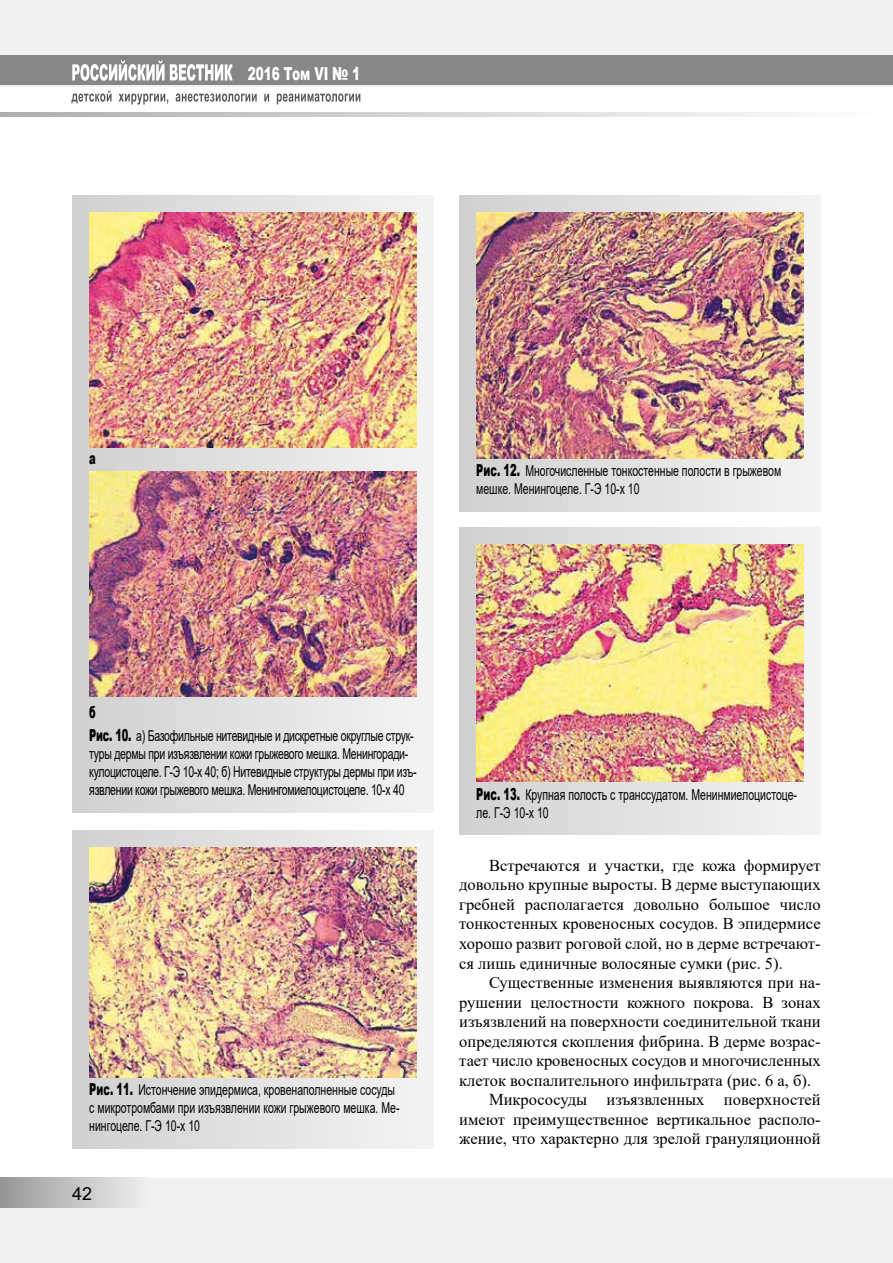
<style>
.page{position:relative;width:893px;height:1263px;background:#fff}
.page>*{position:absolute;margin:0;border:0;box-sizing:border-box;transform-origin:0 0}
.t1{font:900 18px "Arial";letter-spacing:-.005em;color:#fff;scale:.67 1}
.t2{font:18px "Arial";color:#000}
.t3{font:16.5px/19.5px "Times New Roman";color:#000;text-align:justify}
.t4{font:900 16.5px "Arial";color:#000;scale:.6 1}
.t5{font:15px/18px "Arial";letter-spacing:-.015em;color:#000;scale:.7 1}
.s1{font-weight:900;font-size:16.5px}
</style>
<div class="page">
<div style="left:0;top:0;width:893px;height:87px;background:#f0f0f0"></div>
<div style="left:0;top:1178px;width:893px;height:85px;background:#f0f0f0"></div>
<div style="left:0;top:55px;width:893px;height:30px;background:#878787"></div>
<div style="left:0;top:1178px;width:149px;height:30px;background:linear-gradient(to right,#979696,#f1f1f1)"></div>
<svg style="left:0;top:113px;width:775px;height:4px;background:#d1d1d1"></svg>
<svg style="left:71px;top:91px;width:289px;height:14px"></svg>
<svg style="left:72px;top:60px;width:161px;height:21px"></svg>
<div style="left:72px;top:830px;width:362px;height:318px;background:linear-gradient(to right,#d0d0d0,#f4f4f4)"></div>
<img style="left:89px;top:847px;width:328px;height:230px">
<div style="left:72px;top:196px;width:362px;height:616px;background:linear-gradient(to right,#d0cfce,#f3f1f1)"></div>
<img style="left:89px;top:213px;width:328px;height:235px">
<img style="left:89px;top:472px;width:328px;height:224px">
<svg style="left:459px;top:196px;width:362px;height:315px"></svg>
<img style="left:476px;top:213px;width:328px;height:245px">
<div style="left:459px;top:527px;width:362px;height:308px;background:linear-gradient(to right,#d0d0d0,#f4f4f4)"></div>
<img style="left:476px;top:544px;width:328px;height:238px">
<p class="t1" style="left:248px;top:61px;width:170px">2016 Том VI № 1</p>
<p class="t4" style="left:89px;top:446px;width:13px">а</p>
<p class="t5" style="left:476px;top:462px;width:437px"><span class="s1">Рис. 12.</span> Многочисленные тонкостенные полости в грыжевом мешке. Менингоцеле. Г-Э 10‑х 10</p>
<p class="t4" style="left:89px;top:700px;width:13px">б</p>
<p class="t5" style="left:89px;top:726px;width:469px"><span class="s1">Рис. 10.</span> а) Базофильные нитевидные и дискретные округлые струк&shy;туры дермы при изъязвлении кожи грыжевого мешка. Менингоради&shy;кулоцистоцеле. Г-Э 10‑х 40; б) Нитевидные структуры дермы при изъ&shy;язвлении кожи грыжевого мешка. Менингомиелоцистоцеле. 10‑х 40</p>
<p class="t5" style="left:89px;top:1081px;width:445px"><span class="s1">Рис. 11.</span> Истончение эпидермиса, кровенаполненные сосуды с микротромбами при изъязвлении кожи грыжевого мешка. Ме&shy;нингоцеле. Г-Э 10‑х 10</p>
<p class="t2" style="left:72px;top:1181px;width:22px">42</p>
<p class="t5" style="left:476px;top:785px;width:460px"><span class="s1">Рис. 13.</span> Крупная полость с транссудатом. Менинмиелоцистоце&shy;ле. Г-Э 10‑х 10</p>
<p class="t3" style="left:459px;top:855px;width:363px;text-indent:30px">Встречаются и участки, где кожа формирует довольно крупные выросты. В дерме выступающих гребней располагается довольно большое число тонкостенных кровеносных сосудов. В эпидермисе хорошо развит роговой слой, но в дерме встречают&shy;ся лишь единичные волосяные сумки (рис. 5).</p>
<p class="t3" style="left:489px;top:972px;width:333px">Существенные изменения выявляются при на-</p>
<p class="t3" style="left:459px;top:992px;width:363px">рушении целостности кожного покрова. В зонах</p>
<p class="t3" style="left:459px;top:1011px;width:363px">изъязвлений на поверхности соединительной ткани</p>
<p class="t3" style="left:459px;top:1031px;width:363px">определяются скопления фибрина. В дерме возрас-</p>
<p class="t3" style="left:459px;top:1050px;width:363px">тает число кровеносных сосудов и многочисленных</p>
<p class="t3" style="left:459px;top:1070px;width:353px">клеток воспалительного инфильтрата (рис. 6 а, б).</p>
<p class="t3" style="left:489px;top:1089px;width:333px">Микрососуды изъязвленных поверхностей</p>
<p class="t3" style="left:459px;top:1109px;width:363px">имеют преимущественное вертикальное располо-</p>
<p class="t3" style="left:459px;top:1128px;width:363px">жение, что характерно для зрелой грануляционной</p>
</div>
